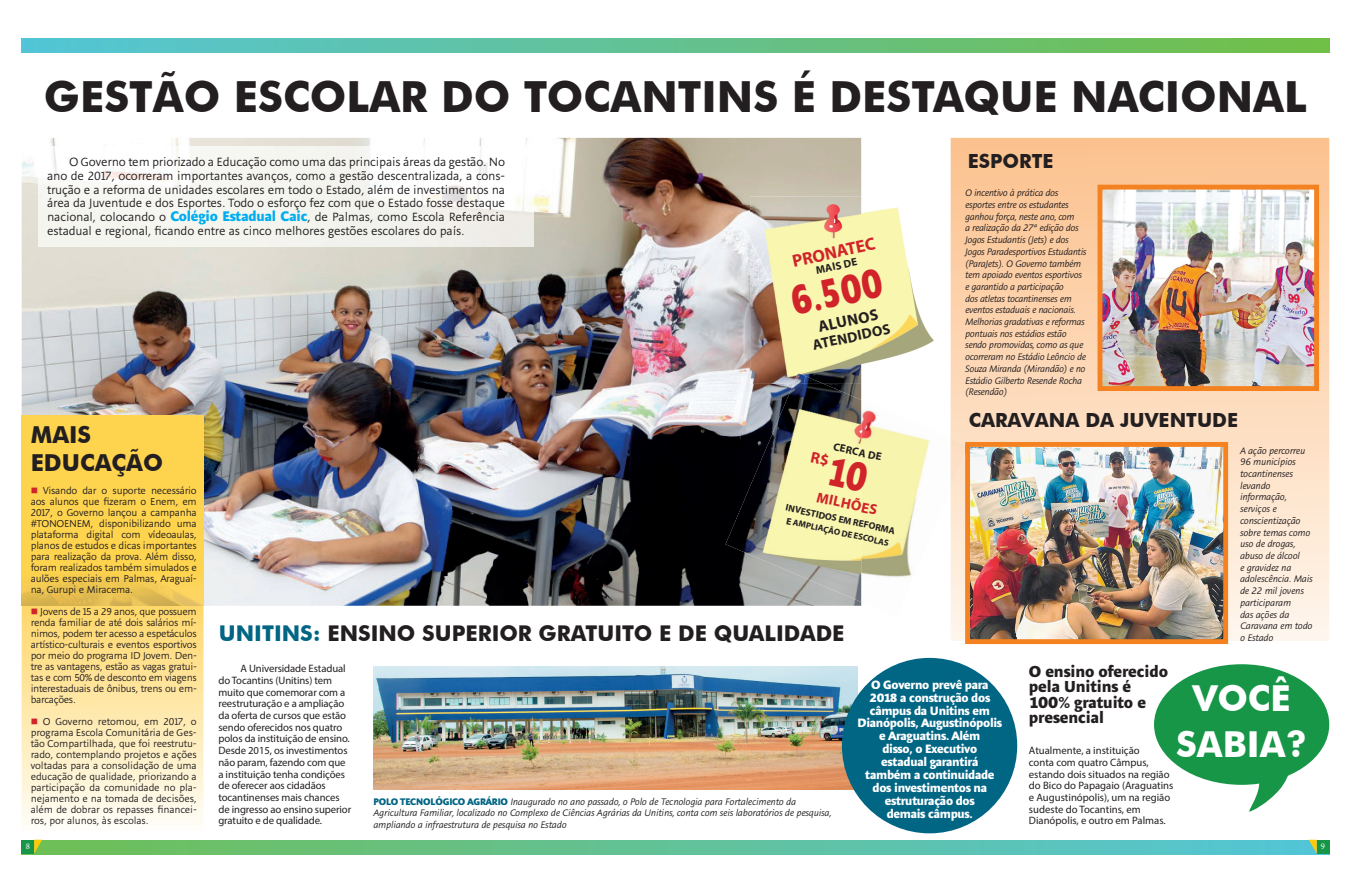
<style>
.page{position:relative;width:1366px;height:893px;background:#fff}
.page>*{position:absolute;margin:0;border:0;box-sizing:border-box;transform-origin:0 0}
.t1{font:700 42.9px "Futura BT";color:#231f20}
.t2{font:700 40px "Alinea Sans";color:#d1232a;scale:.81 1}
.t3{font:700 35.8px/45.3px "Futura BT";color:#fff;text-align:center}
.t4{font:700 23.4px/27.3px "Futura BT";color:#231f20}
.t5{font:700 21.7px "Futura BT";color:#231f20}
.t6{font:700 19.5px "Futura BT";color:#231f20}
.t7{font:700 17.5px "Myriad Pro";color:#d1232a}
.t8{font:700 15.8px "Myriad Pro";color:#231f20}
.t9{font:700 15.6px/15.6px "Alinea Sans";color:#231f20}
.t10{font:700 14.6px "Myriad Pro";color:#231f20}
.t11{font:700 14.6px "Myriad Pro";color:#d1232a}
.t12{font:700 11.9px/12.9px "Alinea Sans";letter-spacing:-.02em;color:#fff;text-align:center}
.t13{font:11.7px/13.6px "Alinea Sans";letter-spacing:-.01em;color:#231f20;text-align:justify}
.t14{font:700 10.9px "Myriad Pro";color:#231f20}
.t15{font:10.7px/11.7px "Myriad Pro";letter-spacing:-.01em;color:#231f20}
.t16{font:9.7px/11px "Alinea Sans";letter-spacing:-.02em;color:#231f20;text-align:justify}
.t17{font:700 9.6px "Myriad Pro";color:#231f20}
.t18{font:italic 9.4px/11.7px "Alinea Sans";letter-spacing:-.035em;color:#231f20}
.t19{font:700 8.8px "Myriad Pro";color:#231f20}
.t20{font:8.8px "Minion Pro";color:#fff}
.s1{font-weight:700;font-size:13.6px;color:#00aeef}
.s2{color:#d1232a}
.s3{font-size:9.6px}
.s4{color:#016584}
.s5{font-weight:700;font-style:normal;color:#016584}
</style>
<div class="page">
<svg style="left:22px;top:840px;width:1306px;height:14px;background:#61c197"></svg>
<img style="left:22px;top:138px;width:839px;height:468px">
<img style="left:38px;top:146px;width:495px;height:100px">
<img style="left:750px;top:196px;width:184px;height:188px">
<svg style="left:22px;top:606px;width:181px;height:216px;background:#fee9ad"></svg>
<img style="left:22px;top:416px;width:181px;height:190px">
<svg style="left:950px;top:138px;width:378px;height:503px;background:#fcd6b4"></svg>
<img style="left:1103px;top:191px;width:209px;height:194px">
<div style="left:1097px;top:185px;width:221px;height:206px;border:5px solid #f58220"></div>
<img style="left:965px;top:442px;width:262px;height:202px">
<img style="left:373px;top:666px;width:484px;height:123px">
<div style="left:841px;top:658px;width:176px;height:175px;background:#016584;border-radius:50%"></div>
<div style="left:1153px;top:664px;width:175px;height:121px;background:#179648;border-radius:50%"></div>
<svg style="left:1247px;top:774px;width:44px;height:37px"></svg>
<div style="left:1316px;top:840px;width:12px;height:13px;background:#179648"></div>
<svg style="left:1308px;top:840px;width:8px;height:13px"></svg>
<svg style="left:22px;top:39px;width:1306px;height:14px;background:#62c18f"></svg>
<div style="left:22px;top:840px;width:12px;height:13px;background:#179648"></div>
<svg style="left:34px;top:840px;width:8px;height:13px"></svg>
<img style="left:861px;top:400px;width:69px;height:206px">
<img style="left:725px;top:384px;width:136px;height:218px">
<img style="left:793px;top:373px;width:30px;height:11px">
<img style="left:950px;top:438px;width:16px;height:51px">
<svg style="left:965px;top:444px;width:4px;height:11px"></svg>
<div style="left:810px;top:452px;width:59px;height:41px;background:#f9f6af"></div>
<h1 class="t1" style="left:44px;top:71px;width:1264px">GESTÃO ESCOLAR DO TOCANTINS É DESTAQUE NACIONAL</h1>
<p class="t13" style="left:47px;top:155px;width:459px;text-indent:22px">O Governo tem priorizado a Educação como uma das principais áreas da gestão. No ano de 2017, ocorreram importantes avanços, como a gestão descentralizada, a cons&shy;trução e a reforma de unidades escolares em todo o Estado, além de investimentos na área da Juventude e dos Esportes. Todo o esforço fez com que o Estado fosse destaque nacional, colocando o <span class="s1">Colégio Estadual Caic</span>, de Palmas, como Escola Referência estadual e regional, ficando entre as cinco melhores gestões escolares do país.</p>
<h3 class="t7" style="left:790px;top:250px;width:86px;rotate:-12deg">PRONATEC</h3>
<p class="t14" style="left:814px;top:263px;width:43px;rotate:-12deg">MAIS DE</p>
<h3 class="t8" style="left:816px;top:317px;width:63px;rotate:-12deg">ALUNOS</h3>
<h2 class="t2" style="left:786px;top:277px;width:116px;rotate:-12deg">6.500</h2>
<h3 class="t10" style="left:810px;top:336px;width:81px;rotate:-12deg">ATENDIDOS</h3>
<h3 class="t6" style="left:967px;top:149px;width:87px">ESPORTE</h3>
<p class="t18" style="left:965px;top:187px;width:123px">O incentivo à prática dos esportes entre os estudantes ganhou força, neste ano, com<br>a realização da 27ª edição dos<br>Jogos Estudantis (Jets) e dos<br>Jogos Paradesportivos Estudantis (ParaJets). O Governo também tem apoiado eventos esportivos e garantido a participação<br>dos atletas tocantinenses em eventos estaduais e nacionais.<br>Melhorias gradativas e reformas pontuais nos estádios estão sendo promovidas, como as que ocorreram no Estádio Leôncio de<br>Souza Miranda (Mirandão) e no<br>Estádio Gilberto Resende Rocha (Resendão)</p>
<h3 class="t4" style="left:31px;top:421px;width:134px">MAIS<br>EDUCAÇÃO</h3>
<p class="t16" style="left:31px;top:485px;width:167px"><span class="s2">■</span> Visando dar o suporte necessário aos alunos que fizeram o Enem, em 2017, o Governo lançou a campanha #TONOENEM, disponibilizando uma plataforma digital com vídeoaulas, planos de estudos e dicas importantes para realização da prova. Além disso, foram realizados também simulados e aulões especiais em Palmas, Araguaí&shy;na, Gurupi e Miracema.</p>
<p class="t16" style="left:31px;top:606px;width:167px"><span class="s2">■</span> Jovens de 15 a 29 anos, que possuem renda familiar de até dois salários mí&shy;nimos, podem ter acesso a espetáculos artístico-culturais e eventos esportivos por meio do programa ID Jovem. Den&shy;tre as vantagens, estão as vagas gratui&shy;tas e com 50% de desconto em viagens interestaduais de ônibus, trens ou em&shy;barcações.</p>
<p class="t16" style="left:31px;top:716px;width:167px"><span class="s2">■</span> O Governo retomou, em 2017, o programa Escola Comunitária de Ges&shy;tão Compartilhada, que foi reestrutu&shy;rado, contemplando projetos e ações voltadas para a consolidação de uma educação de qualidade, priorizando a participação da comunidade no pla&shy;nejamento e na tomada de decisões, além de dobrar os repasses financei&shy;ros, por alunos, às escolas.</p>
<p class="t20" style="left:26px;top:840px;width:6px">8</p>
<h3 class="t6" style="left:968px;top:408px;width:271px">CARAVANA DA JUVENTUDE</h3>
<p class="t14" style="left:834px;top:440px;width:51px;rotate:12deg">CERCA DE</p>
<h3 class="t11" style="left:818px;top:488px;width:63px;rotate:12deg">MILHÕES</h3>
<p class="t17" style="left:787px;top:501px;width:113px;rotate:12deg">INVESTIDOS EM REFORMA</p>
<p class="t19" style="left:787px;top:515px;width:106px;rotate:12deg"><span class="s3">E</span> AMPLIAÇÃO DE ESCOLAS</p>
<h3 class="t5" style="left:219px;top:620px;width:627px"><span class="s4">UNITINS:</span> ENSINO SUPERIOR GRATUITO E DE QUALIDADE</h3>
<p class="t15" style="left:218px;top:663px;width:134px;text-indent:22px">A Universidade Estadual do Tocantins (Unitins) tem muito que comemorar com a reestruturação e a ampliação da oferta de cursos que estão sendo oferecidos nos quatro polos da instituição de ensino.<br>Desde 2015, os investimentos não param, fazendo com que a instituição tenha condições de oferecer aos cidadãos tocantinenses mais chances de ingresso ao ensino superior gratuito e de qualidade.</p>
<p class="t18" style="left:373px;top:795px;width:459px"><span class="s5">POLO TECNOLÓGICO AGRÁRIO</span> Inaugurado no ano passado, o Polo de Tecnologia para Fortalecimento da<br>Agricultura Familiar, localizado no Complexo de Ciências Agrárias da Unitins, conta com seis laboratórios de pesquisa, ampliando a infraestrutura de pesquisa no Estado</p>
<p class="t12" style="left:857px;top:678px;width:146px">O Governo prevê para<br>2018 a construção dos câmpus da Unitins em<br>Dianópolis, Augustinópolis e Araguatins. Além<br>disso, o Executivo<br>estadual garantirá também a continuidade dos investimentos na estruturação dos<br>demais câmpus.</p>
<p class="t18" style="left:1239px;top:445px;width:74px">A ação percorreu<br>96 municípios tocantinenses levando informação, serviços e conscientização sobre temas como uso de drogas, abuso de álcool<br>e gravidez na adolescência. Mais de 22 mil jovens participaram<br>das ações da<br>Caravana em todo o Estado</p>
<h3 class="t9" style="left:1028px;top:663px;width:141px">O ensino oferecido pela Unitins é<br>100% gratuito e presencial</h3>
<h3 class="t3" style="left:1175px;top:676px;width:132px">VOCÊ<br>SABIA?</h3>
<p class="t15" style="left:1028px;top:744px;width:146px">Atualmente, a instituição<br>conta com quatro Câmpus, estando dois situados na região do Bico do Papagaio (Araguatins e Augustinópolis), um na região sudeste do Tocantins, em<br>Dianópolis, e outro em Palmas.</p>
<p class="t20" style="left:1320px;top:840px;width:6px">9</p>
</div>
